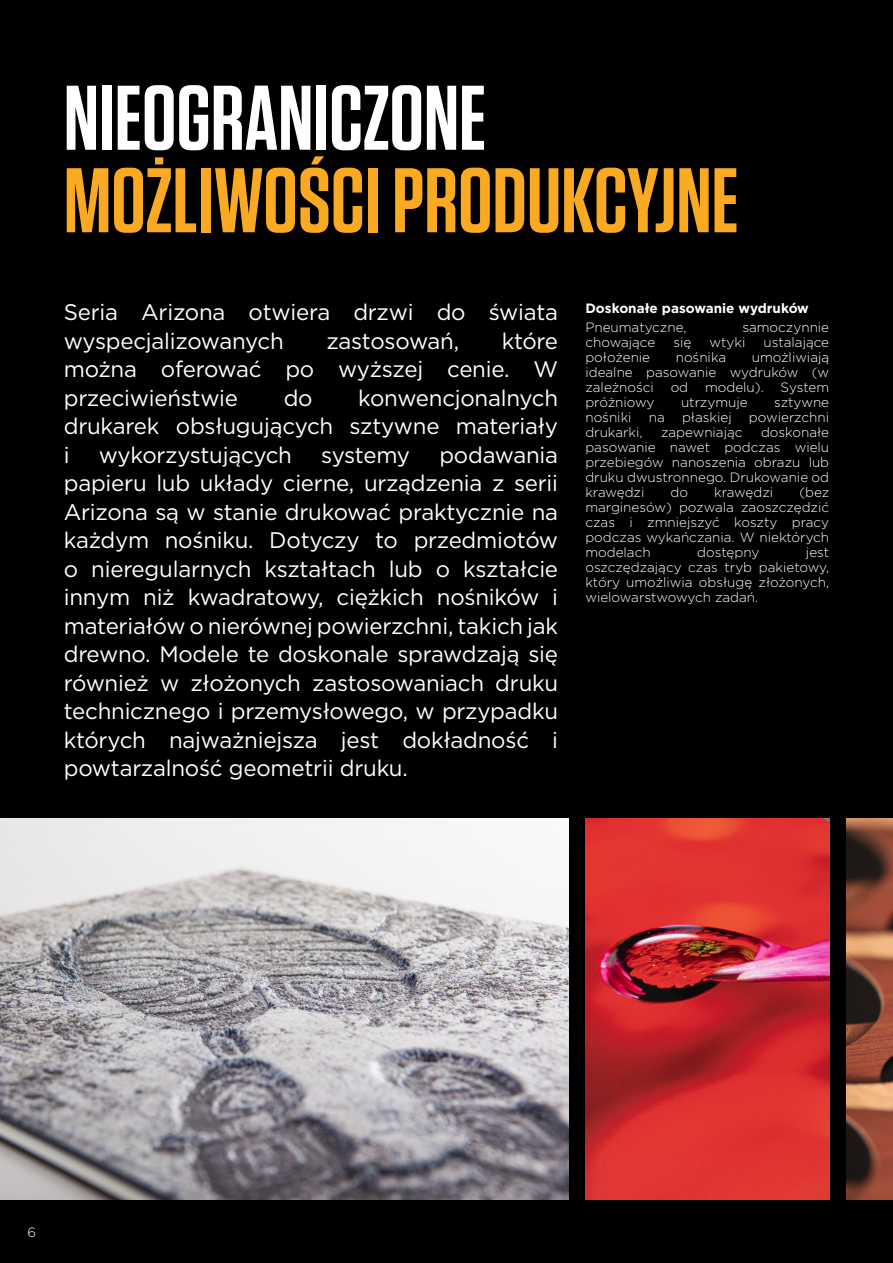
<style>
.page{position:relative;width:893px;height:1263px;background:#000}
.page>*{position:absolute;margin:0;border:0;box-sizing:border-box;transform-origin:0 0}
.t1{font:600 91.5px/82.5px "Tungsten";color:#faa923}
.intro_large_15pt{font:22.5px/28.5px "Gotham";letter-spacing:-.01em;color:#fff;text-align:justify}
.Body_Copy_2mm_Space{font:300 13.5px/15px "Gotham";color:#fff;text-align:justify}
.sub_heading_9pt{font:700 13.5px "Gotham";color:#fff}
.s1{color:#fff}
</style>
<div class="page">
<img style="left:585px;top:819px;width:244px;height:380px">
<img style="left:0;top:819px;width:568px;height:380px">
<img style="left:846px;top:819px;width:47px;height:380px">
<p class="t1" style="left:64px;top:79px;width:676px"><span class="s1">NIEOGRANICZONE<br></span>MOŻLIWOŚCI PRODUKCYJNE</p>
<p class="intro_large_15pt" style="left:64px;top:297px;width:496px">Seria Arizona otwiera drzwi do świata wyspecjalizowanych</p>
<p class="intro_large_15pt" style="left:64px;top:326px;width:496px;text-indent:438px">które można oferować po wyższej cenie. W przeciwieństwie</p>
<p class="intro_large_15pt" style="left:326px;top:326px;width:134px">zastosowań,</p>
<p class="intro_large_15pt" style="left:64px;top:383px;width:496px;text-indent:294px">konwencjonalnych drukarek obsługujących sztywne materiały i</p>
<p class="intro_large_15pt" style="left:284px;top:383px;width:30px">do</p>
<p class="intro_large_15pt" style="left:64px;top:440px;width:496px;text-indent:376px">podawania papieru lub układy cierne, urządzenia z serii Arizona są w stanie drukować praktycznie na każdym nośniku. Dotyczy to przedmiotów o nieregularnych kształtach lub o kształcie innym niż kwadratowy, ciężkich nośników i materiałów o nierównej powierzchni, takich jak drewno. Modele te doskonale sprawdzają się również w złożonych zastosowaniach druku technicznego i przemysłowego, w przypadku których najważniejsza jest dokładność i powtarzalność geometrii druku.</p>
<p class="intro_large_15pt" style="left:99px;top:440px;width:195px">wykorzystujących</p>
<p class="intro_large_15pt" style="left:321px;top:440px;width:90px">systemy</p>
<p class="sub_heading_9pt" style="left:585px;top:299px;width:225px">Doskonałe pasowanie wydruków</p>
<p class="Body_Copy_2mm_Space" style="left:585px;top:320px;width:103px">Pneumatyczne,</p>
<p class="Body_Copy_2mm_Space" style="left:742px;top:320px;width:88px">samoczynnie</p>
<p class="Body_Copy_2mm_Space" style="left:585px;top:335px;width:71px">chowające</p>
<p class="Body_Copy_2mm_Space" style="left:673px;top:335px;width:19px">się</p>
<p class="Body_Copy_2mm_Space" style="left:709px;top:335px;width:37px">wtyki</p>
<p class="Body_Copy_2mm_Space" style="left:764px;top:335px;width:67px">ustalające</p>
<p class="Body_Copy_2mm_Space" style="left:585px;top:350px;width:66px">położenie</p>
<p class="Body_Copy_2mm_Space" style="left:676px;top:350px;width:52px">nośnika</p>
<p class="Body_Copy_2mm_Space" style="left:585px;top:350px;width:245px;text-indent:166px">umożliwiają idealne pasowanie wydruków (w zależności od modelu). System próżniowy</p>
<p class="Body_Copy_2mm_Space" style="left:681px;top:395px;width:68px">utrzymuje</p>
<p class="Body_Copy_2mm_Space" style="left:774px;top:395px;width:57px">sztywne</p>
<p class="Body_Copy_2mm_Space" style="left:585px;top:410px;width:48px">nośniki</p>
<p class="Body_Copy_2mm_Space" style="left:649px;top:410px;width:18px">na</p>
<p class="Body_Copy_2mm_Space" style="left:682px;top:410px;width:51px">płaskiej</p>
<p class="Body_Copy_2mm_Space" style="left:749px;top:410px;width:82px">powierzchni</p>
<p class="Body_Copy_2mm_Space" style="left:585px;top:425px;width:59px">drukarki,</p>
<p class="Body_Copy_2mm_Space" style="left:661px;top:425px;width:83px">zapewniając</p>
<p class="Body_Copy_2mm_Space" style="left:585px;top:425px;width:245px;text-indent:176px">doskonałe pasowanie nawet podczas wielu przebiegów nanoszenia obrazu lub druku dwustronnego. Drukowanie od krawędzi</p>
<p class="Body_Copy_2mm_Space" style="left:585px;top:485px;width:245px;text-indent:214px">(bez marginesów) pozwala zaoszczędzić czas i zmniejszyć koszty pracy podczas wykańczania. W niektórych modelach</p>
<p class="Body_Copy_2mm_Space" style="left:670px;top:485px;width:19px">do</p>
<p class="Body_Copy_2mm_Space" style="left:714px;top:485px;width:61px">krawędzi</p>
<p class="Body_Copy_2mm_Space" style="left:697px;top:545px;width:64px">dostępny</p>
<p class="Body_Copy_2mm_Space" style="left:585px;top:545px;width:245px;text-indent:221px">jest oszczędzający czas tryb pakietowy, który umożliwia obsługę złożonych, wielowarstwowych zadań.</p>
<p class="Body_Copy_2mm_Space" style="left:28px;top:1224px;width:10px">6</p>
</div>
